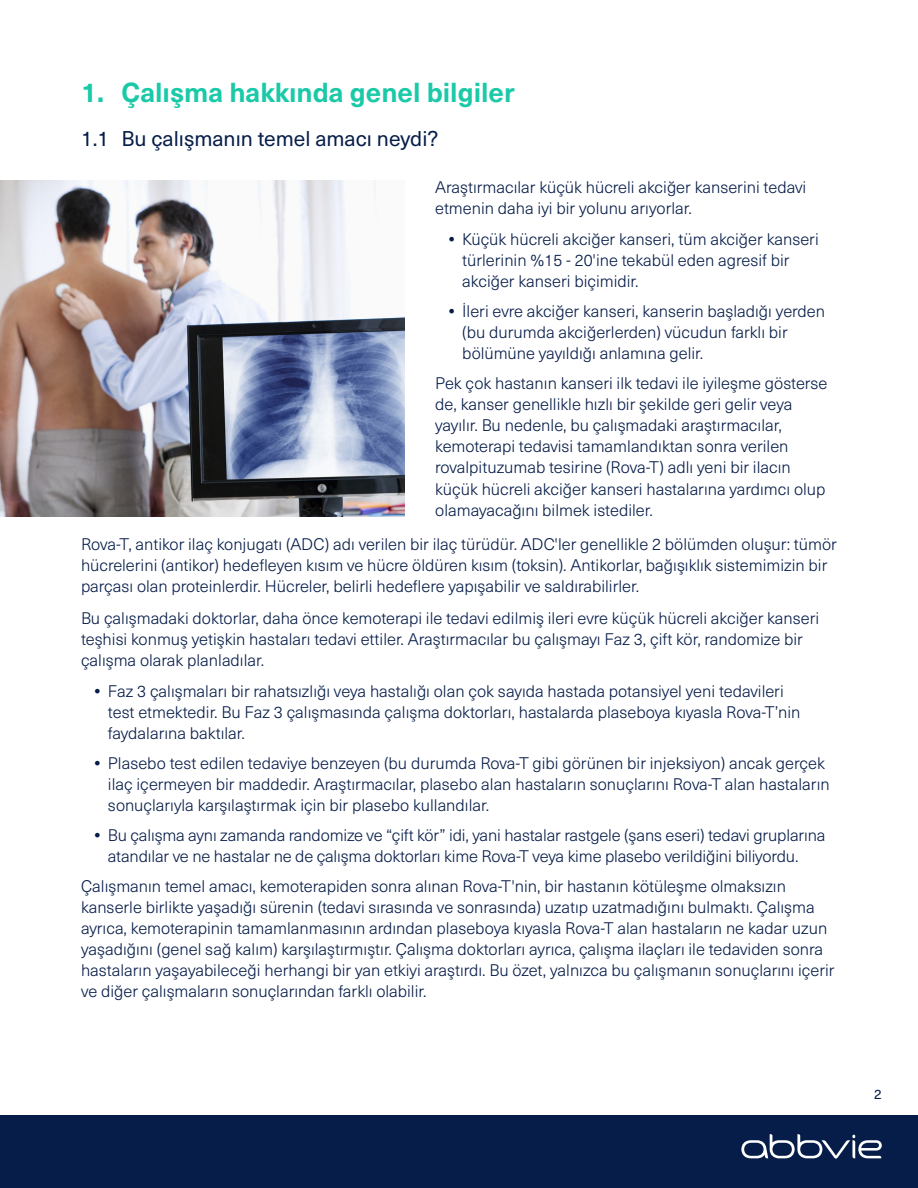
<style>
.page{position:relative;width:918px;height:1188px;background:#fff}
.page>*{position:absolute;margin:0;border:0;box-sizing:border-box;transform-origin:0 0}
.t1{font:700 27px "Neue Haas Unica Pro";color:#1ac9a8}
.t2{font:21px "Neue Haas Unica Pro";color:#071d49}
.t3{font:300 16.5px/21px "Neue Haas Unica Pro";color:#071d49}
.t4{font:13.5px "Neue Haas Unica Pro";color:#071d49}
.s1{font-weight:700}
</style>
<div class="page">
<img style="left:0;top:180px;width:405px;height:336px">
<div style="left:0;top:1115px;width:918px;height:73px;background:#071d49"></div>
<svg style="left:741px;top:1134px;width:141px;height:25px"></svg>
<h1 class="t1" style="left:81px;top:76px;width:435px">1. Çalışma hakkında genel bilgiler</h1>
<p class="t2" style="left:81px;top:126px;width:359px">1.1 Bu çalışmanın temel amacı neydi?</p>
<p class="t3" style="left:435px;top:177px;width:373px">Araştırmacılar küçük hücreli akciğer kanserini tedavi etmenin daha iyi bir yolunu arıyorlar.</p>
<p class="t3" style="left:462px;top:229px;width:358px;text-indent:-13px"><span class="s1">•</span> Küçük hücreli akciğer kanseri, tüm akciğer kanseri türlerinin %15 - 20'ine tekabül eden agresif bir akciğer kanseri biçimidir.</p>
<p class="t3" style="left:462px;top:301px;width:364px;text-indent:-13px"><span class="s1">•</span> İleri evre akciğer kanseri, kanserin başladığı yerden (bu durumda akciğerlerden) vücudun farklı bir bölümüne yayıldığı anlamına gelir.</p>
<p class="t3" style="left:435px;top:373px;width:394px">Pek çok hastanın kanseri ilk tedavi ile iyileşme gösterse de, kanser genellikle hızlı bir şekilde geri gelir veya yayılır. Bu nedenle, bu çalışmadaki araştırmacılar, kemoterapi tedavisi tamamlandıktan sonra verilen rovalpituzumab tesirine (Rova-T) adlı yeni bir ilacın küçük hücreli akciğer kanseri hastalarına yardımcı olup olamayacağını bilmek istediler.</p>
<p class="t3" style="left:81px;top:534px;width:757px">Rova-T, antikor ilaç konjugatı (ADC) adı verilen bir ilaç türüdür. ADC'ler genellikle 2 bölümden oluşur: tümör hücrelerini (antikor) hedefleyen kısım ve hücre öldüren kısım (toksin). Antikorlar, bağışıklık sistemimizin bir parçası olan proteinlerdir. Hücreler, belirli hedeflere yapışabilir ve saldırabilirler.</p>
<p class="t3" style="left:81px;top:608px;width:740px">Bu çalışmadaki doktorlar, daha önce kemoterapi ile tedavi edilmiş ileri evre küçük hücreli akciğer kanseri teşhisi konmuş yetişkin hastaları tedavi ettiler. Araştırmacılar bu çalışmayı Faz 3, çift kör, randomize bir çalışma olarak planladılar.</p>
<p class="t3" style="left:108px;top:681px;width:694px;text-indent:-13px"><span class="s1">•</span> Faz 3 çalışmaları bir rahatsızlığı veya hastalığı olan çok sayıda hastada potansiyel yeni tedavileri test etmektedir. Bu Faz 3 çalışmasında çalışma doktorları, hastalarda plaseboya kıyasla Rova-T’nin faydalarına baktılar.</p>
<p class="t3" style="left:108px;top:753px;width:723px;text-indent:-13px"><span class="s1">•</span> Plasebo test edilen tedaviye benzeyen (bu durumda Rova-T gibi görünen bir injeksiyon) ancak gerçek ilaç içermeyen bir maddedir. Araştırmacılar, plasebo alan hastaların sonuçlarını Rova-T alan hastaların sonuçlarıyla karşılaştırmak için bir plasebo kullandılar.</p>
<p class="t3" style="left:108px;top:825px;width:719px;text-indent:-13px"><span class="s1">•</span> Bu çalışma aynı zamanda randomize ve “çift kör” idi, yani hastalar rastgele (şans eseri) tedavi gruplarına atandılar ve ne hastalar ne de çalışma doktorları kime Rova-T veya kime plasebo verildiğini biliyordu.</p>
<p class="t3" style="left:81px;top:876px;width:755px">Çalışmanın temel amacı, kemoterapiden sonra alınan Rova-T'nin, bir hastanın kötüleşme olmaksızın kanserle birlikte yaşadığı sürenin (tedavi sırasında ve sonrasında) uzatıp uzatmadığını bulmaktı. Çalışma ayrıca, kemoterapinin tamamlanmasının ardından plaseboya kıyasla Rova-T alan hastaların ne kadar uzun yaşadığını (genel sağ kalım) karşılaştırmıştır. Çalışma doktorları ayrıca, çalışma ilaçları ile tedaviden sonra hastaların yaşayabileceği herhangi bir yan etkiyi araştırdı. Bu özet, yalnızca bu çalışmanın sonuçlarını içerir ve diğer çalışmaların sonuçlarından farklı olabilir.</p>
<p class="t4" style="left:874px;top:1086px;width:9px">2</p>
</div>
